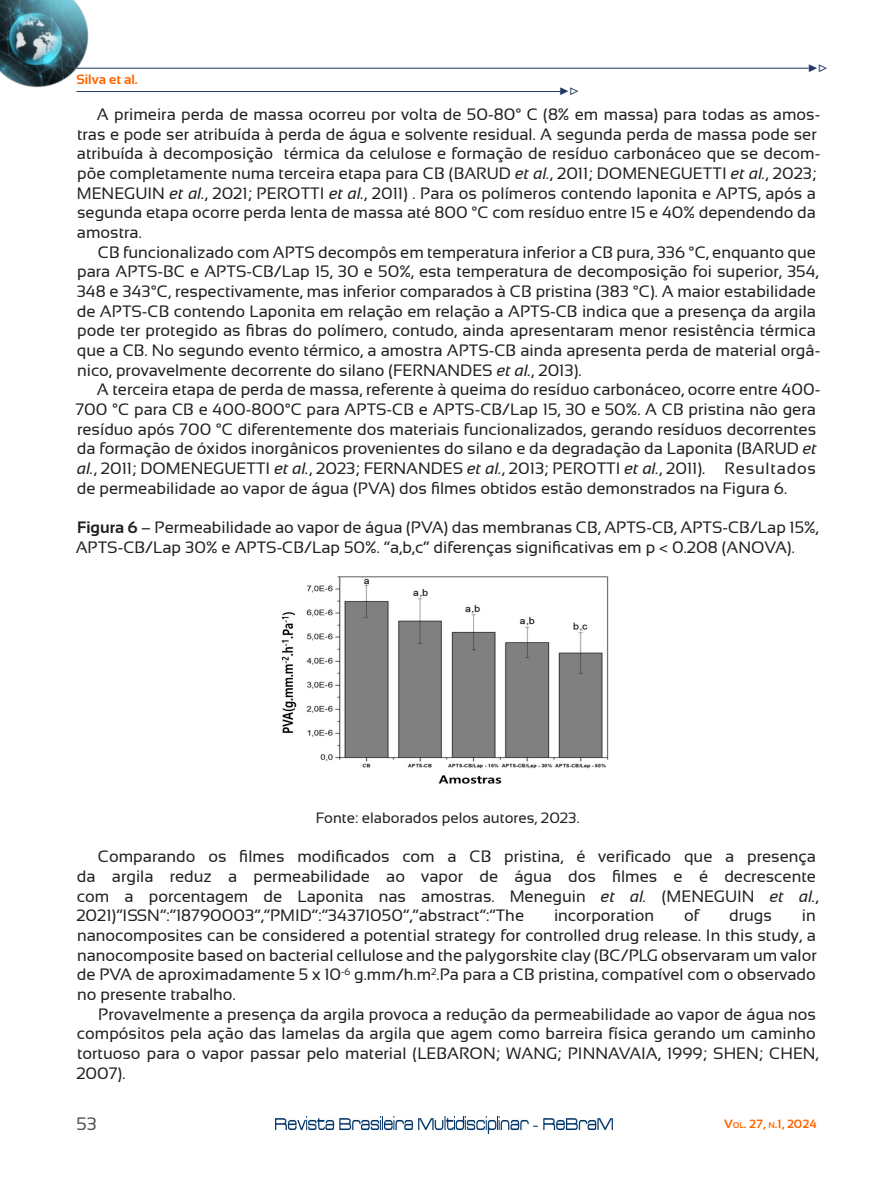
<style>
.page{position:relative;width:893px;height:1191px;background:#fff}
.page>*{position:absolute;margin:0;border:0;box-sizing:border-box;transform-origin:0 0}
.t1{font:18px "Sansation";color:#4f4f50}
.t2{font:16.5px/19.6px "Sansation";color:#231f20}
.t3{font:16.5px "Minion Pro";color:#1f3864}
.t4{font:15px "Sansation";color:#231f20}
.t5{font:700 13.5px "Sansation";color:#f60}
.t6{font:700 12px "Sansation";color:#f60}
.s1{font-style:italic}
.s2{font-weight:700}
.s3{font-size:8.4px}
</style>
<div class="page">
<img style="left:275px;top:1116px;width:338px;height:17px">
<img style="left:0;top:0;width:140px;height:92px">
<hr style="left:77px;top:91px;width:485px;height:1px;background:#1f3864">
<hr style="left:76px;top:68px;width:733px;height:1px;background:#1f3864">
<img style="left:281px;top:576px;width:328px;height:208px">
<p class="t3" style="left:828px;top:80px;width:21px;rotate:-180deg">◁◀</p>
<p class="t2" style="left:77px;top:104px;width:745px;text-indent:20px">A primeira perda de massa ocorreu por volta de 50-80° C (8% em massa) para todas as amos&shy;tras e pode ser atribuída à perda de água e solvente residual. A segunda perda de massa pode ser atribuída à decomposição térmica da celulose e formação de resíduo carbonáceo que se decom&shy;põe completamente numa terceira etapa para CB (BARUD <span class="s1">et al.</span>, 2011; DOMENEGUETTI <span class="s1">et al.</span>, 2023; MENEGUIN <span class="s1">et al.</span>, 2021; PEROTTI <span class="s1">et al.</span>, 2011) . Para os polímeros contendo laponita e APTS, após a segunda etapa ocorre perda lenta de massa até 800 °C com resíduo entre 15 e 40% dependendo da amostra.</p>
<p class="t2" style="left:77px;top:242px;width:745px;text-indent:21px">CB funcionalizado com APTS decompôs em temperatura inferior a CB pura, 336 °C, enquanto que para APTS-BC e APTS-CB/Lap 15, 30 e 50%, esta temperatura de decomposição foi superior, 354, 348 e 343°C, respectivamente, mas inferior comparados à CB pristina (383 °C). A maior estabilidade de APTS-CB contendo Laponita em relação em relação a APTS-CB indica que a presença da argila pode ter protegido as fibras do polímero, contudo, ainda apresentaram menor resistência térmica que a CB. No segundo evento térmico, a amostra APTS-CB ainda apresenta perda de material orgâ&shy;nico, provavelmente decorrente do silano (FERNANDES <span class="s1">et al.</span>, 2013).</p>
<p class="t2" style="left:75px;top:380px;width:746px;text-indent:22px">A terceira etapa de perda de massa, referente à queima do resíduo carbonáceo, ocorre entre 400- 700 °C para CB e 400-800°C para APTS-CB e APTS-CB/Lap 15, 30 e 50%. A CB pristina não gera resíduo após 700 °C diferentemente dos materiais funcionalizados, gerando resíduos decorrentes da formação de óxidos inorgânicos provenientes do silano e da degradação da Laponita (BARUD <span class="s1">et al.</span>, 2011; DOMENEGUETTI <span class="s1">et al.</span>, 2023; FERNANDES <span class="s1">et al.</span>, 2013; PEROTTI <span class="s1">et al.</span>, 2011). Resultados de permeabilidade ao vapor de água (PVA) dos filmes obtidos estão demonstrados na Figura 6.</p>
<p class="t2" style="left:76px;top:517px;width:744px"><span class="s2">Figura 6</span> – Permeabilidade ao vapor de água (PVA) das membranas CB, APTS-CB, APTS-CB/Lap 15%,<br>APTS-CB/Lap 30% e APTS-CB/Lap 50%. “a,b,c” diferenças significativas em p &lt; 0.208 (ANOVA).</p>
<p class="t5" style="left:76px;top:72px;width:63px">Silva et al.</p>
<p class="t3" style="left:579px;top:104px;width:21px;rotate:-180deg">◁◀</p>
<p class="t4" style="left:316px;top:809px;width:265px">Fonte: elaborados pelos autores, 2023.</p>
<p class="t2" style="left:76px;top:847px;width:744px;text-indent:22px">Comparando os filmes modificados com a CB pristina, é verificado que a presença da argila reduz a permeabilidade ao vapor de água dos filmes e é decrescente com a porcentagem de Laponita nas amostras. Meneguin <span class="s1">et al.</span> (MENEGUIN <span class="s1">et al.</span>, 2021)”ISSN”:”18790003”,”PMID”:”34371050”,”abstract”:”The</p>
<p class="t2" style="left:554px;top:906px;width:102px">incorporation</p>
<p class="t2" style="left:684px;top:906px;width:16px">of</p>
<p class="t2" style="left:729px;top:906px;width:44px">drugs</p>
<p class="t2" style="left:77px;top:906px;width:741px;text-align:justify;text-indent:725px">in nanocomposites can be considered a potential strategy for controlled drug release. In this study, a nanocomposite based on bacterial cellulose and the palygorskite clay (BC/PLG observaram um valor de PVA de aproximadamente 5 x 10<sup>-6</sup> g.mm/h.m<sup>2</sup>.Pa para a CB pristina, compatível com o observado no presente trabalho.</p>
<p class="t2" style="left:76px;top:1004px;width:744px;text-indent:22px">Provavelmente a presença da argila provoca a redução da permeabilidade ao vapor de água nos compósitos pela ação das lamelas da argila que agem como barreira física gerando um caminho tortuoso para o vapor passar pelo material (LEBARON; WANG; PINNAVAIA, 1999; SHEN; CHEN, 2007).</p>
<p class="t1" style="left:76px;top:1113px;width:22px">53</p>
<p class="t6" style="left:724px;top:1117px;width:94px">V<span class="s3">ol</span>. 27, <span class="s3">n</span>.1, 2024</p>
</div>
